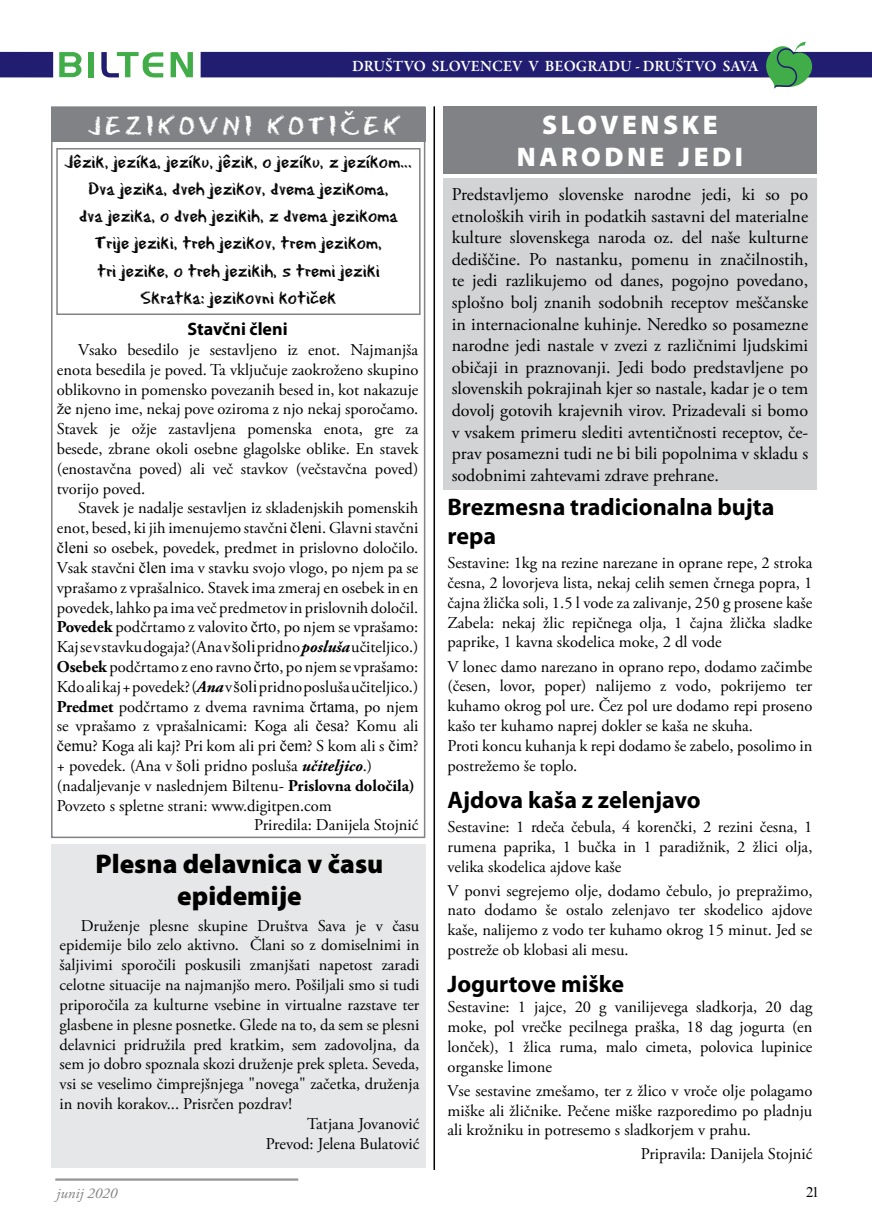
<style>
.page{position:relative;width:872px;height:1221px;background:#fff}
.page>*{position:absolute;margin:0;border:0;box-sizing:border-box;transform-origin:0 0}
.t1{font:900 27px/32.4px "Myriad Pro";color:#000;text-align:center}
.t2{font:900 27px "Myriad Pro";letter-spacing:.13em;color:#fff}
.t3{font:27px "Eraser Dust";letter-spacing:.15em;color:#fff}
.t4{font:700 24px/28.8px "Myriad Pro";color:#000}
.t5{font:18.75px/27px "Eraser Dust";color:#000;text-align:center}
.t6{font:18px/21.6px "Adobe Garamond Pro";color:#000;text-align:justify}
.t7{font:700 18px "Myriad Pro";color:#000}
.t8{font:16.5px/19.8px "Adobe Garamond Pro";color:#000;text-align:justify}
.t9{font:600 15.9px "Garamond Premr Pro";color:#fff}
.t10{font:italic 15px "Adobe Garamond Pro";color:#808285}
.t11{font:15px "C00 L";color:#000}
.s1{font-family:"Times New Roman"}
.s2{font-weight:700}
.s3{font-weight:700;font-style:italic}
</style>
<div class="page">
<hr style="left:55px;top:1178px;width:243px;height:2px;background:#939598">
<div style="left:201px;top:52px;width:671px;height:25px;background:#211d70"></div>
<div style="left:0;top:52px;width:53px;height:25px;background:#211d70"></div>
<div style="left:89px;top:52px;width:5px;height:25px;background:#41ad49"></div>
<svg style="left:171px;top:52px;width:22px;height:25px"></svg>
<svg style="left:59px;top:52px;width:22px;height:25px"></svg>
<svg style="left:101px;top:52px;width:62px;height:25px"></svg>
<svg style="left:759px;top:42px;width:53px;height:47px"></svg>
<div style="left:443px;top:178px;width:373px;height:311px;background:#d1d3d4"></div>
<div style="left:443px;top:106px;width:373px;height:68px;background:#808285"></div>
<hr style="left:433px;top:106px;width:2px;height:1063px;background:#000">
<div style="left:51px;top:106px;width:374px;height:732px;border:2px solid #808285"></div>
<div style="left:51px;top:844px;width:374px;height:323px;background:#e6e7e8"></div>
<div style="left:51px;top:107px;width:374px;height:34px;background:#808285"></div>
<div style="left:56px;top:148px;width:364px;height:167px;border:2px solid #808285"></div>
<p class="t9" style="left:352px;top:56px;width:408px">DRUŠTVO SLOVENCEV V BEOGRADU - DRUŠTVO SAVA</p>
<h1 class="t3" style="left:88px;top:107px;width:314px">JEZIKOVNI KOTIČEK</h1>
<p class="t5" style="left:65px;top:148px;width:349px">Jêzik, jezíka, jezíku, jêzik, o jezíku, z jezíkom...<br>Dva jezika, dveh jezikov, dvema jezikoma,<br>dva jezika, o dveh jezikih, z dvema jezikoma Trije jeziki, treh jezikov, trem jezikom,<br>tri jezike, o treh jezikih, s tremi jeziki Skratka: jezikovni kotiček</p>
<p class="t7" style="left:187px;top:317px;width:102px">Stavčni členi</p>
<p class="t8" style="left:57px;top:340px;width:363px;text-indent:21px">Vsako besedilo je sestavljeno iz enot. Najmanjša enota besedila je poved. Ta vključuje zaokroženo skupino oblikovno in pomensko povezanih besed in, kot nakazuje <span class="s1">že</span> njeno ime, nekaj pove oziroma z njo nekaj sporočamo.<br>Stavek je ožje zastavljena pomenska enota, gre za besede, zbrane okoli osebne glagolske oblike. En stavek (enostavčna poved) ali več stavkov (večstavčna poved) tvorijo poved.</p>
<p class="t8" style="left:78px;top:499px;width:342px">Stavek je nadalje sestavljen iz skladenjskih pomenskih</p>
<p class="t8" style="left:57px;top:518px;width:363px">enot, besed, ki jih imenujemo stavčni <span class="s1">členi</span>. Glavni stavčni</p>
<p class="t8" style="left:57px;top:538px;width:363px"><span class="s1">členi</span> so osebek, povedek, predmet in prislovno določilo.</p>
<p class="t8" style="left:57px;top:558px;width:363px">Vsak stavčni <span class="s1">člen</span> ima v stavku svojo vlogo, po njem pa se</p>
<p class="t8" style="left:57px;top:578px;width:363px">vprašamo z vprašalnico. Stavek ima zmeraj en osebek in en</p>
<p class="t8" style="left:57px;top:598px;width:363px">povedek, lahko pa ima več predmetov in prislovnih določil.</p>
<p class="t8" style="left:57px;top:617px;width:363px"><span class="s2">Povedek</span> podčrtamo z valovito <span class="s1">črto</span>, po njem se vprašamo:</p>
<p class="t8" style="left:57px;top:637px;width:363px">Kaj se v stavku dogaja? (Ana v <span class="s1">šoli</span> pridno <span class="s3">posluša</span> učiteljico.)</p>
<p class="t8" style="left:57px;top:657px;width:363px"><span class="s2">Osebek</span> podčrtamo z eno ravno <span class="s1">črto</span>, po njem se vprašamo:</p>
<p class="t8" style="left:57px;top:677px;width:363px">Kdo ali kaj + povedek? (<span class="s3">Ana</span> v <span class="s1">šoli</span> pridno posluša učiteljico.)</p>
<p class="t8" style="left:57px;top:697px;width:363px"><span class="s2">Predmet</span> podčrtamo z dvema ravnima <span class="s1">črtama</span>, po njem</p>
<p class="t8" style="left:57px;top:716px;width:363px">se vprašamo z vprašalnicami: Koga ali <span class="s1">česa</span>? Komu ali</p>
<p class="t8" style="left:57px;top:736px;width:363px"><span class="s1">čemu</span>? Koga ali kaj? Pri kom ali pri <span class="s1">čem</span>? S kom ali s <span class="s1">čim</span>?</p>
<p class="t8" style="left:57px;top:756px;width:317px">+ povedek. (Ana v <span class="s1">šoli</span> pridno posluša <span class="s3">učiteljico</span>.)</p>
<p class="t8" style="left:57px;top:776px;width:359px">(nadaljevanje v naslednjem Biltenu- <span class="s2">Prislovna določila)</span></p>
<p class="t8" style="left:57px;top:796px;width:276px">Povzeto s spletne strani: www.digitpen.com</p>
<p class="t8" style="left:254px;top:815px;width:166px">Priredila: Danijela Stojnić</p>
<h1 class="t1" style="left:96px;top:846px;width:289px">Plesna delavnica v času epidemije</h1>
<p class="t8" style="left:81px;top:916px;width:340px">Druženje plesne skupine Društva Sava je v času</p>
<p class="t8" style="left:60px;top:935px;width:361px">epidemije bilo zelo aktivno. Člani so z domiselnimi in</p>
<p class="t8" style="left:60px;top:955px;width:361px">šaljivimi sporočili poskusili zmanjšati napetost zaradi</p>
<p class="t8" style="left:60px;top:975px;width:361px">celotne situacije na najmanjšo mero. Pošiljali smo si tudi</p>
<p class="t8" style="left:60px;top:995px;width:361px">priporočila za kulturne vsebine in virtualne razstave ter</p>
<p class="t8" style="left:60px;top:1015px;width:361px">glasbene in plesne posnetke. Glede na to, da sem se plesni</p>
<p class="t8" style="left:60px;top:1034px;width:361px">delavnici pridružila pred kratkim, sem zadovoljna, da</p>
<p class="t8" style="left:60px;top:1054px;width:361px">sem jo dobro spoznala skozi druženje prek spleta. Seveda,</p>
<p class="t8" style="left:60px;top:1074px;width:361px">vsi se veselimo čimprejšnjega "novega" začetka, druženja</p>
<p class="t8" style="left:60px;top:1094px;width:234px">in novih korakov... Prisrčen pozdrav!</p>
<p class="t8" style="left:307px;top:1114px;width:114px">Tatjana Jovanović</p>
<p class="t8" style="left:266px;top:1133px;width:155px">Prevod: Jelena Bulatović</p>
<p class="t10" style="left:57px;top:1183px;width:62px">junij 2020</p>
<h1 class="t2" style="left:542px;top:107px;width:57px">SLOVEN</h1>
<h1 class="t2" style="left:663px;top:107px;width:32px">SKE</h1>
<h1 class="t2" style="left:517px;top:139px;width:22px">NARO</h1>
<h1 class="t2" style="left:604px;top:139px;width:40px">DNEJE</h1>
<h1 class="t2" style="left:712px;top:139px;width:32px">DI</h1>
<p class="t6" style="left:452px;top:184px;width:358px">Predstavljemo slovenske narodne jedi, ki so po etnoloških virih in podatkih sastavni del materialne kulture slovenskega naroda oz. del naše kulturne dediščine. Po nastanku, pomenu in značilnostih, te jedi razlikujemo od danes, pogojno povedano, splošno bolj znanih sodobnih receptov meščanske in internacionalne kuhinje. Neredko so posamezne narodne jedi nastale v zvezi z različnimi ljudskimi običaji in praznovanji. Jedi bodo predstavljene po slovenskih pokrajinah kjer so nastale, kadar je o tem dovolj gotovih krajevnih virov. Prizadevali si bomo v vsakem primeru slediti avtentičnosti receptov, če&shy;prav posamezni tudi ne bi bili popolnima v skladu s sodobnimi zahtevami zdrave prehrane.</p>
<h2 class="t4" style="left:447px;top:492px;width:328px">Brezmesna tradicionalna bujta repa</h2>
<p class="t8" style="left:447px;top:553px;width:366px">Sestavine: 1kg na rezine narezane in oprane repe, 2 stroka česna, 2 lovorjeva lista, nekaj celih semen črnega popra, 1 čajna žlička soli, 1.5 l vode za zalivanje, 250 g prosene kaše Zabela: nekaj žlic repičnega olja, 1 čajna žlička sladke paprike, 1 kavna skodelica moke, 2 dl vode</p>
<p class="t8" style="left:447px;top:657px;width:366px;text-align:left">V lonec damo narezano in oprano repo, dodamo začimbe (česen, lovor, poper) nalijemo z vodo, pokrijemo ter kuhamo okrog pol ure. Čez pol ure dodamo repi proseno kašo ter kuhamo naprej dokler se kaša ne skuha.<br>Proti koncu kuhanja k repi dodamo še zabelo, posolimo in postrežemo še toplo.</p>
<h2 class="t4" style="left:447px;top:784px;width:255px">Ajdova kaša z zelenjavo</h2>
<p class="t8" style="left:447px;top:817px;width:366px">Sestavine: 1 rdeča čebula, 4 korenčki, 2 rezini česna, 1 rumena paprika, 1 bučka in 1 paradižnik, 2 žlici olja, velika skodelica ajdove kaše</p>
<p class="t8" style="left:447px;top:881px;width:366px">V ponvi segrejemo olje, dodamo čebulo, jo prepražimo, nato dodamo še ostalo zelenjavo ter skodelico ajdove kaše, nalijemo z vodo ter kuhamo okrog 15 minut. Jed se postreže ob klobasi ali mesu.</p>
<h2 class="t4" style="left:447px;top:969px;width:178px">Jogurtove miške</h2>
<p class="t8" style="left:447px;top:997px;width:366px">Sestavine: 1 jajce, 20 g vanilijevega sladkorja, 20 dag moke, pol vrečke pecilnega praška, 18 dag jogurta (en lonček), 1 žlica ruma, malo cimeta, polovica lupinice organske limone</p>
<p class="t8" style="left:447px;top:1081px;width:366px">Vse sestavine zmešamo, ter z žlico v vroče olje polagamo miške ali žličnike. Pečene miške razporedimo po pladnju ali krožniku in potresemo s sladkorjem v prahu.</p>
<p class="t8" style="left:641px;top:1144px;width:173px">Pripravila: Danijela Stojnić</p>
<p class="t11" style="left:806px;top:1183px;width:15px">21</p>
</div>
